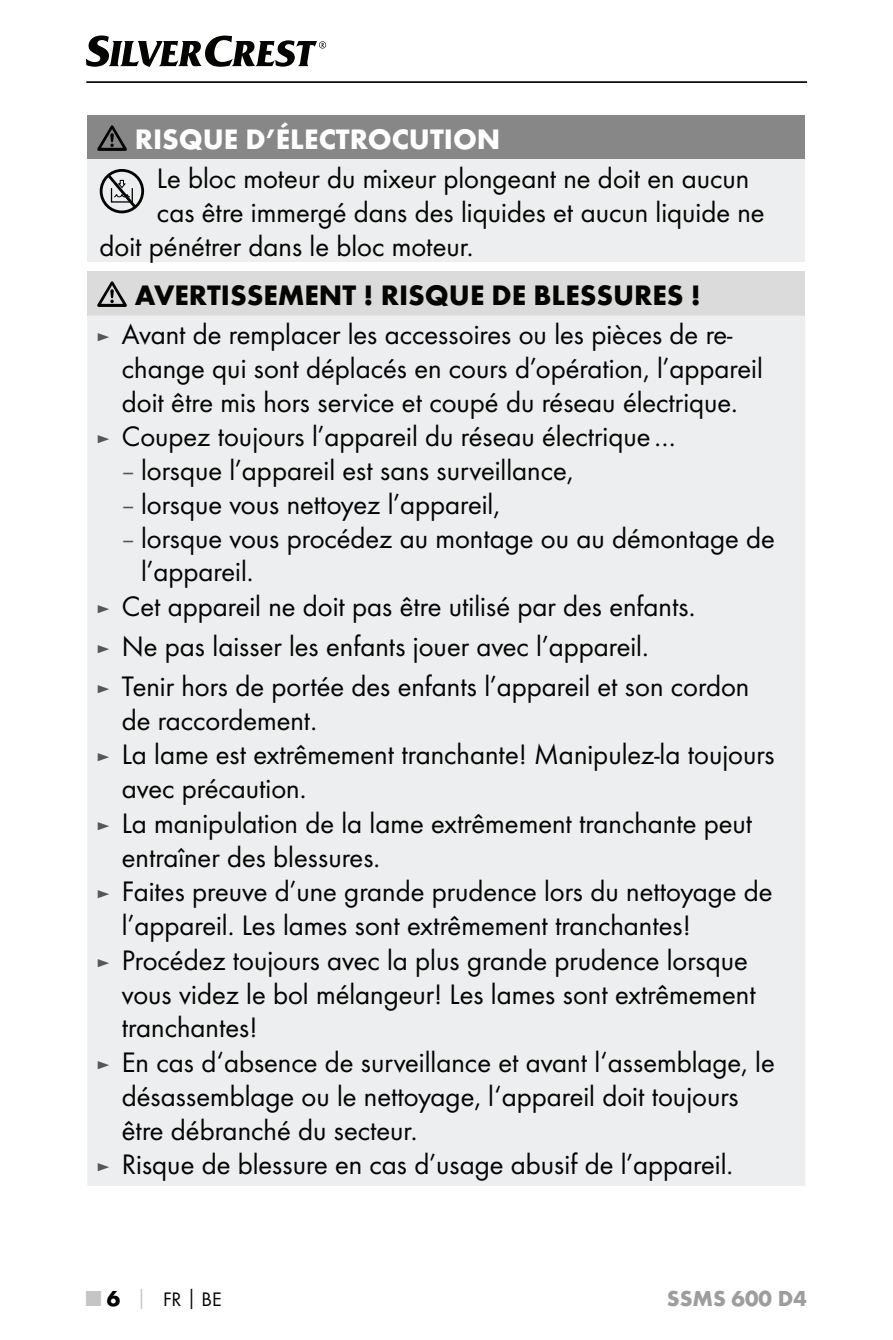
<style>
.page{position:relative;width:893px;height:1340px;background:#fff}
.page>*{position:absolute;margin:0;border:0;box-sizing:border-box;transform-origin:0 0}
.t1{font:29.25px/40.1px "Futura Boo";color:#040503}
.t2{font:700 29.25px "Futura";color:#040503}
.t3{font:700 29.25px "Futura";color:#fff}
.t4{font:700 22.5px "Futura";color:#9c9d9d}
.t5{font:20.25px "Futura Boo";color:#040503}
.s1{font-size:20.25px;color:#575756}
.s2{font-family:"Verdana";font-size:20.25px;color:#575756}
.s3{font-family:"Futura";font-weight:700;font-size:22.5px;color:#c5c5c5}
.s4{font-family:"Futura";font-weight:700;font-size:22.5px}
.s5{font-family:"Futura";font-weight:700;color:#c5c5c5}
.s6{font-family:"Futura";font-weight:700}
</style>
<div class="page">
<hr style="left:86px;top:81px;width:721px;height:2px;background:#040503">
<svg style="left:86px;top:36px;width:240px;height:31px"></svg>
<div style="left:87px;top:115px;width:718px;height:45px;background:#878787"></div>
<div style="left:87px;top:160px;width:718px;height:102px;background:#edeeef"></div>
<svg style="left:97px;top:125px;width:30px;height:26px"></svg>
<div style="left:100px;top:169px;width:44px;height:44px;border:3px solid #040503;border-radius:50%"></div>
<svg style="left:105px;top:172px;width:34px;height:38px"></svg>
<div style="left:87px;top:271px;width:718px;height:45px;background:#dadbda"></div>
<div style="left:87px;top:316px;width:718px;height:869px;background:#edeeef"></div>
<svg style="left:97px;top:281px;width:30px;height:26px"></svg>
<p class="t3" style="left:135px;top:127px;width:367px">RISQUE D’ÉLECTROCUTION</p>
<p class="t1" style="left:157px;top:160px;width:594px">Le bloc moteur du mixeur plongeant ne doit en aucun</p>
<p class="t1" style="left:157px;top:193px;width:609px">cas être immergé dans des liquides et aucun liquide ne</p>
<p class="t1" style="left:100px;top:227px;width:375px">doit pénétrer dans le bloc moteur.</p>
<p class="t2" style="left:135px;top:283px;width:568px">AVERTISSEMENT ! RISQUE DE BLESSURES !</p>
<p class="t1" style="left:96px;top:316px;width:638px"><span class="s1">►</span> Avant de remplacer les accessoires ou les pièces de re-</p>
<p class="t1" style="left:122px;top:349px;width:642px">change qui sont déplacés en cours d’opération, l’appareil</p>
<p class="t1" style="left:122px;top:383px;width:617px">doit être mis hors service et coupé du réseau électrique.</p>
<p class="t1" style="left:96px;top:418px;width:581px"><span class="s1">►</span> Coupez toujours l’appareil du réseau électrique …</p>
<p class="t1" style="left:122px;top:452px;width:453px"><span class="s2">–</span> lorsque l’appareil est sans surveillance,</p>
<p class="t1" style="left:122px;top:485px;width:380px"><span class="s2">–</span> lorsque vous nettoyez l’appareil,</p>
<p class="t1" style="left:122px;top:519px;width:654px"><span class="s2">–</span> lorsque vous procédez au montage ou au démontage de</p>
<p class="t1" style="left:141px;top:553px;width:114px">l’appareil.</p>
<p class="t1" style="left:96px;top:588px;width:600px"><span class="s1">►</span> Cet appareil ne doit pas être utilisé par des enfants.</p>
<p class="t1" style="left:96px;top:627px;width:654px"><span class="s1">►</span> Ne pas laisser les enfants jouer avec l’appareil.<br><span class="s1">►</span> Tenir hors de portée des enfants l’appareil et son cordon</p>
<p class="t1" style="left:122px;top:701px;width:197px">de raccordement.</p>
<p class="t1" style="left:96px;top:736px;width:680px"><span class="s1">►</span> La lame est extrêmement tranchante! Manipulez-la toujours</p>
<p class="t1" style="left:122px;top:770px;width:186px">avec précaution.</p>
<p class="t1" style="left:96px;top:804px;width:657px"><span class="s1">►</span> La manipulation de la lame extrêmement tranchante peut</p>
<p class="t1" style="left:122px;top:838px;width:260px">entraîner des blessures.</p>
<p class="t1" style="left:96px;top:873px;width:678px"><span class="s1">►</span> Faites preuve d’une grande prudence lors du nettoyage de</p>
<p class="t1" style="left:122px;top:906px;width:571px">l’appareil. Les lames sont extrêmement tranchantes!</p>
<p class="t1" style="left:96px;top:941px;width:653px"><span class="s1">►</span> Procédez toujours avec la plus grande prudence lorsque</p>
<p class="t1" style="left:122px;top:975px;width:635px">vous videz le bol mélangeur! Les lames sont extrêmement</p>
<p class="t1" style="left:122px;top:1009px;width:137px">tranchantes!</p>
<p class="t1" style="left:96px;top:1043px;width:680px"><span class="s1">►</span> En cas d‘absence de surveillance et avant l‘assemblage, le</p>
<p class="t1" style="left:122px;top:1077px;width:618px">désassemblage ou le nettoyage, l‘appareil doit toujours</p>
<p class="t1" style="left:122px;top:1111px;width:297px">être débranché du secteur.</p>
<p class="t1" style="left:96px;top:1146px;width:638px"><span class="s1">►</span> Risque de blessure en cas d’usage abusif de l’appareil.</p>
<p class="t5" style="left:86px;top:1290px;width:137px"><span class="s3">■</span> <span class="s4">6</span> <span class="s5">│</span> FR<span class="s6">│</span>BE</p>
<p class="t4" style="left:667px;top:1289px;width:142px">SSMS 600 D4</p>
</div>
